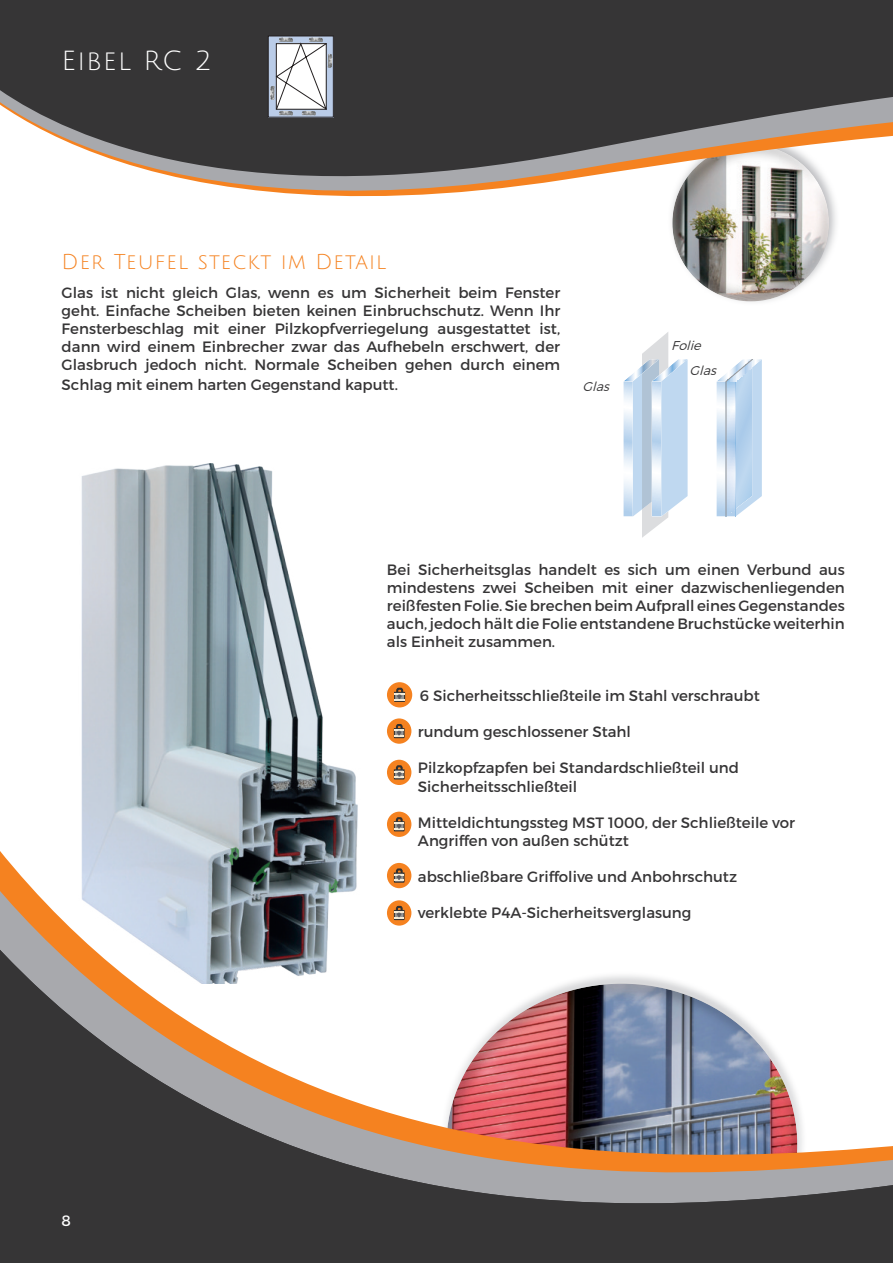
<style>
.page{position:relative;width:893px;height:1263px;background:#fff}
.page>*{position:absolute;margin:0;border:0;box-sizing:border-box;transform-origin:0 0}
.t1{font:27px "Julius Sans One";letter-spacing:.05em;color:#fff}
.t2{font:21px "Julius Sans One";letter-spacing:.05em;color:#f58220}
.t3{font:15px/18px "Montserrat";color:#363536;text-align:justify}
.t4{font:15px "Montserrat";color:#fff}
.t5{font:italic 300 12.75px "Montserrat";color:#363536}
</style>
<div class="page">
<svg style="left:0;top:811px;width:412px;height:130px"></svg>
<svg style="left:0;top:950px;width:893px;height:313px"></svg>
<img style="left:671px;top:216px;width:165px;height:86px">
<svg style="left:0;top:0;width:893px;height:216px;fill:#363536"></svg>
<img style="left:79px;top:463px;width:300px;height:521px">
<svg style="left:270px;top:38px;width:61px;height:77px"></svg>
<div style="left:268px;top:36px;width:65px;height:81px;border:1px solid #231f20"></div>
<svg style="left:276px;top:43px;width:50px;height:66px"></svg>
<img style="left:279px;top:111px;width:14px;height:5px">
<img style="left:279px;top:37px;width:14px;height:5px">
<img style="left:302px;top:111px;width:14px;height:5px">
<img style="left:309px;top:37px;width:14px;height:5px">
<img style="left:270px;top:86px;width:5px;height:14px">
<img style="left:328px;top:54px;width:4px;height:14px">
<div style="left:387px;top:682px;width:25px;height:25px;background:#f58220;border-radius:50%"></div>
<div style="left:396px;top:688px;width:7px;height:10px;border:2px solid #303030;border-radius:2px"></div>
<svg style="left:394px;top:691px;width:12px;height:11px"></svg>
<div style="left:387px;top:760px;width:24px;height:25px;background:#f58220;border-radius:50%"></div>
<div style="left:396px;top:765px;width:7px;height:10px;border:2px solid #303030;border-radius:2px"></div>
<svg style="left:393px;top:769px;width:12px;height:11px"></svg>
<div style="left:387px;top:718px;width:24px;height:26px;background:#f58220;border-radius:50%"></div>
<div style="left:396px;top:724px;width:7px;height:10px;border:2px solid #303030;border-radius:2px"></div>
<svg style="left:393px;top:727px;width:12px;height:12px"></svg>
<div style="left:387px;top:812px;width:24px;height:25px;background:#f58220;border-radius:50%"></div>
<div style="left:396px;top:817px;width:7px;height:10px;border:2px solid #303030;border-radius:2px"></div>
<svg style="left:393px;top:821px;width:12px;height:11px"></svg>
<div style="left:387px;top:863px;width:24px;height:25px;background:#f58220;border-radius:50%"></div>
<div style="left:396px;top:868px;width:7px;height:11px;border:2px solid #303030;border-radius:2px"></div>
<svg style="left:393px;top:872px;width:12px;height:11px"></svg>
<div style="left:387px;top:900px;width:24px;height:26px;background:#f58220;border-radius:50%"></div>
<div style="left:396px;top:906px;width:7px;height:10px;border:2px solid #303030;border-radius:2px"></div>
<svg style="left:393px;top:909px;width:12px;height:12px"></svg>
<svg style="left:623px;top:332px;width:65px;height:206px"></svg>
<svg style="left:716px;top:359px;width:46px;height:158px"></svg>
<h1 class="t1" style="left:62px;top:45px;width:151px">Eibel RC 2</h1>
<h2 class="t2" style="left:62px;top:249px;width:326px">Der Teufel steckt im Detail</h2>
<p class="t3" style="left:62px;top:284px;width:500px">Glas ist nicht gleich Glas, wenn es um Sicherheit beim Fenster geht. Einfache Scheiben bieten keinen Einbruchschutz. Wenn Ihr Fensterbeschlag mit einer Pilzkopfverriegelung ausgestattet ist, dann wird einem Einbrecher zwar das Aufhebeln erschwert, der Glasbruch jedoch nicht. Normale Scheiben gehen durch einem</p>
<p class="t3" style="left:62px;top:375px;width:338px">Schlag mit einem harten Gegenstand kaputt.</p>
<p class="t5" style="left:583px;top:379px;width:32px">Glas</p>
<p class="t5" style="left:671px;top:338px;width:35px">Folie</p>
<p class="t5" style="left:690px;top:364px;width:32px">Glas</p>
<p class="t3" style="left:387px;top:560px;width:459px">Bei Sicherheitsglas handelt es sich um einen Verbund aus mindestens zwei Scheiben mit einer dazwischenliegenden reißfesten Folie. Sie brechen beim Aufprall eines Gegenstandes auch, jedoch hält die Folie entstandene Bruchstücke weiterhin als Einheit zusammen.</p>
<p class="t4" style="left:62px;top:1213px;width:11px">8</p>
<p class="t3" style="left:420px;top:687px;width:341px">6 Sicherheitsschließteile im Stahl verschraubt</p>
<p class="t3" style="left:418px;top:723px;width:215px">rundum geschlossener Stahl</p>
<p class="t3" style="left:418px;top:759px;width:323px">Pilzkopfzapfen bei Standardschließteil und<br>Sicherheitsschließteil</p>
<p class="t3" style="left:418px;top:813px;width:379px">Mitteldichtungssteg MST 1000, der Schließteile vor<br>Angriffen von außen schützt</p>
<p class="t3" style="left:418px;top:867px;width:321px">abschließbare Griffolive und Anbohrschutz</p>
<p class="t3" style="left:418px;top:903px;width:275px">verklebte P4A-Sicherheitsverglasung</p>
</div>
